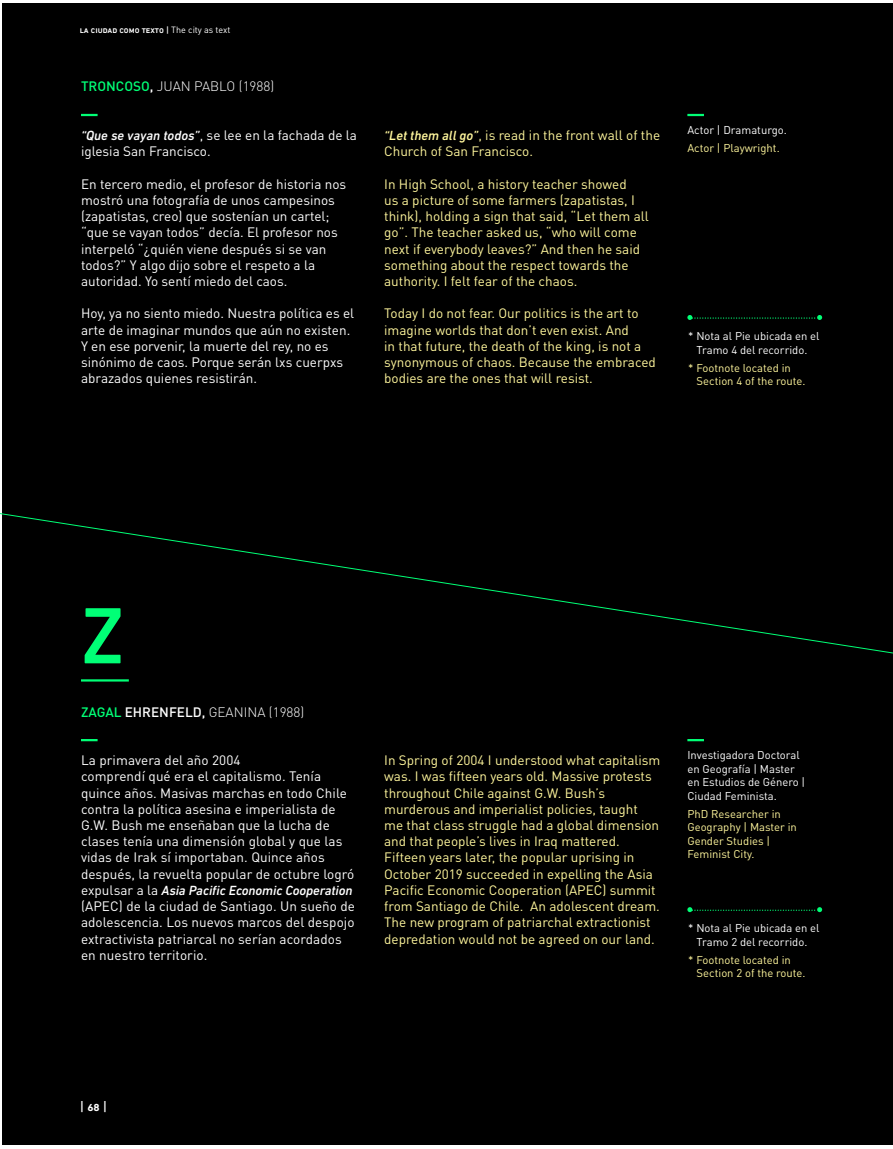
<style>
.page{position:relative;width:893px;height:1149px;background:#fff}
.page>*{position:absolute;margin:0;border:0;box-sizing:border-box;transform-origin:0 0}
.t1{font:500 81px "DIN Next LT Pro";color:#00ff76}
.t2{font:13.5px/16.2px "DIN Pro";color:#fff79d}
.t3{font:13.5px/16.2px "DIN Pro";color:#fff}
.t4{font:300 13.5px "DIN Pro";color:#fff}
.t5{font:italic 500 13.5px "DIN Next LT Pro";letter-spacing:-.005em;color:#fff}
.t6{font:500 13.5px "DIN Next LT Pro";color:#fff}
.t7{font:11.25px/13.5px "DIN Pro";color:#fff;text-align:center}
.t8{font:11.25px/13.5px "DIN Pro";color:#fff79d}
.t9{font:500 9px "DIN Next LT Pro";color:#fff}
.s1{font-family:"DIN Pro";font-weight:400}
.s2{font-weight:500;color:#00ff76}
.s3{font-weight:500}
.s4{font-family:"DIN Next LT Pro";font-weight:500;font-style:italic}
.s5{font-family:"DIN Pro";font-weight:400;font-style:normal}
</style>
<div class="page">
<div style="left:3px;top:3px;width:890px;height:1141px;background:#000"></div>
<hr style="left:81px;top:679px;width:48px;height:2px;background:#00ff76">
<hr style="left:81px;top:738px;width:17px;height:3px;background:#00ff76">
<svg style="left:81px;top:114px;width:17px;height:2px"></svg>
<svg style="left:687px;top:114px;width:17px;height:2px"></svg>
<hr style="left:687px;top:738px;width:17px;height:3px;background:#00ff76">
<svg style="left:0;top:512px;width:893px;height:141px"></svg>
<svg style="left:687px;top:907px;width:135px;height:4px"></svg>
<svg style="left:687px;top:315px;width:135px;height:5px"></svg>
<p class="t9" style="left:80px;top:25px;width:152px">la ciudad como texto | <span class="s1">The city as text</span></p>
<p class="t4" style="left:81px;top:77px;width:195px"><span class="s2">TRONCOSO</span><span class="s3">,</span> JUAN PABLO (1988)</p>
<p class="t3" style="left:81px;top:126px;width:277px"><span class="s4">“Que se vayan todos”</span>, se lee en la fachada de la iglesia San Francisco.</p>
<p class="t3" style="left:81px;top:175px;width:267px">En tercero medio, el profesor de historia nos mostró una fotografía de unos campesinos (zapatistas, creo) que sostenían un cartel; “que se vayan todos” decía. El profesor nos interpeló “¿quién viene después si se van todos?” Y algo dijo sobre el respeto a la autoridad. Yo sentí miedo del caos.</p>
<p class="t3" style="left:81px;top:305px;width:275px">Hoy, ya no siento miedo. Nuestra política es el arte de imaginar mundos que aún no existen.<br>Y en ese porvenir, la muerte del rey, no es sinónimo de caos. Porque serán lxs cuerpxs abrazados quienes resistirán.</p>
<p class="t2" style="left:384px;top:126px;width:277px"><span class="s4">“Let them all go”</span>, is read in the front wall of the<br>Church of San Francisco.</p>
<p class="t2" style="left:384px;top:175px;width:266px">In High School, a history teacher showed<br>us a picture of some farmers (zapatistas, I think), holding a sign that said, “Let them all go”. The teacher asked us, “who will come next if everybody leaves?” And then he said something about the respect towards the authority. I felt fear of the chaos.</p>
<p class="t2" style="left:384px;top:305px;width:273px">Today I do not fear. Our politics is the art to imagine worlds that don’t even exist. And<br>in that future, the death of the king, is not a synonymous of chaos. Because the embraced bodies are the ones that will resist.</p>
<p class="t7" style="left:687px;top:123px;width:101px">Actor | Dramaturgo.</p>
<p class="t8" style="left:687px;top:141px;width:94px">Actor | Playwright.</p>
<p class="t7" style="left:688px;top:329px;width:133px">* Nota al Pie ubicada en el<br>Tramo 4 del recorrido.</p>
<p class="t8" style="left:697px;top:360px;width:110px;text-indent:-8px">* Footnote located in<br>Section 4 of the route.</p>
<h1 class="t1" style="left:81px;top:588px;width:45px">Z</h1>
<p class="t4" style="left:81px;top:702px;width:225px"><span class="s2">ZAGAL</span> <span class="s3">EHRENFELD,</span> GEANINA (1988)</p>
<p class="t3" style="left:81px;top:751px;width:275px">La primavera del año 2004<br>comprendí qué era el capitalismo. Tenía quince años. Masivas marchas en todo Chile contra la política asesina e imperialista de G.W. Bush me enseñaban que la lucha de clases tenía una dimensión global y que las vidas de Irak sí importaban. Quince años después, la revuelta popular de octubre logró</p>
<p class="t5" style="left:81px;top:882px;width:273px"><span class="s5">expulsar a la</span> Asia Pacific Economic Cooperation</p>
<p class="t3" style="left:81px;top:897px;width:276px">(APEC) de la ciudad de Santiago. Un sueño de adolescencia. Los nuevos marcos del despojo extractivista patriarcal no serían acordados en nuestro territorio.</p>
<p class="t2" style="left:384px;top:751px;width:278px">In Spring of 2004 I understood what capitalism was. I was fifteen years old. Massive protests throughout Chile against G.W. Bush’s murderous and imperialist policies, taught<br>me that class struggle had a global dimension and that people’s lives in Iraq mattered.<br>Fifteen years later, the popular uprising in October 2019 succeeded in expelling the Asia Pacific Economic Cooperation (APEC) summit from Santiago de Chile. An adolescent dream.<br>The new program of patriarchal extractionist depredation would not be agreed on our land.</p>
<p class="t7" style="left:687px;top:747px;width:119px;text-align:left">Investigadora Doctoral en Geografía | Master en Estudios de Género |<br>Ciudad Feminista.</p>
<p class="t8" style="left:687px;top:806px;width:111px">PhD Researcher in<br>Geography | Master in<br>Gender Studies |<br>Feminist City.</p>
<p class="t7" style="left:688px;top:920px;width:133px">* Nota al Pie ubicada en el<br>Tramo 2 del recorrido.</p>
<p class="t8" style="left:697px;top:952px;width:110px;text-indent:-8px">* Footnote located in<br>Section 2 of the route.</p>
<p class="t6" style="left:80px;top:1098px;width:29px">| 68 |</p>
</div>
